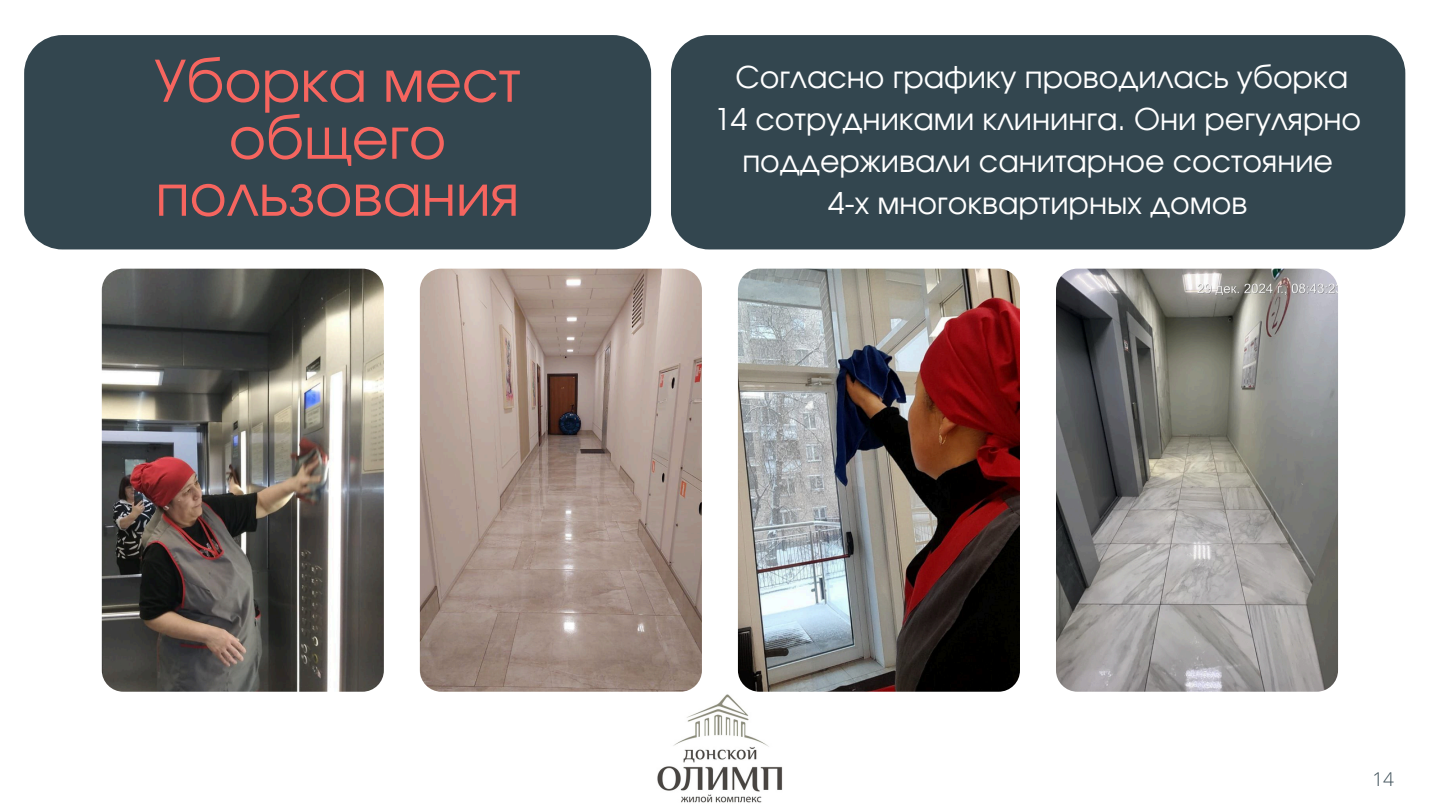
<style>
.page{position:relative;width:1440px;height:810px;background:#fff}
.page>*{position:absolute;margin:0;border:0;box-sizing:border-box;transform-origin:0 0}
.t1{font:57px/57px "Evolventa";color:#f6655f;text-align:center}
.t2{font:30px/42px "Evolventa";color:#fff;text-align:center}
.t3{font:300 19px "Open Sans";color:#33464f}
</style>
<div class="page">
<div style="left:671px;top:35px;width:734px;height:214px;background:#33464f"></div>
<div style="left:24px;top:35px;width:627px;height:214px;background:#33464f"></div>
<img style="left:657px;top:694px;width:126px;height:109px">
<img style="left:102px;top:269px;width:282px;height:423px;border-radius:21px">
<img style="left:738px;top:269px;width:282px;height:423px;border-radius:21px">
<img style="left:1056px;top:269px;width:282px;height:423px;border-radius:21px">
<img style="left:420px;top:269px;width:282px;height:423px;border-radius:21px">
<p class="t1" style="left:154px;top:56px;width:368px">Уборка мест общего пользования</p>
<p class="t2" style="left:736px;top:58px;width:614px">Согласно графику проводилась уборка</p>
<p class="t2" style="left:714px;top:100px;width:649px">14 сотрудниками клининга. Они регулярно поддерживали санитарное состояние</p>
<p class="t2" style="left:828px;top:184px;width:421px">4-х многоквартирных домов</p>
<p class="t3" style="left:1372px;top:765px;width:23px">14</p>
</div>
